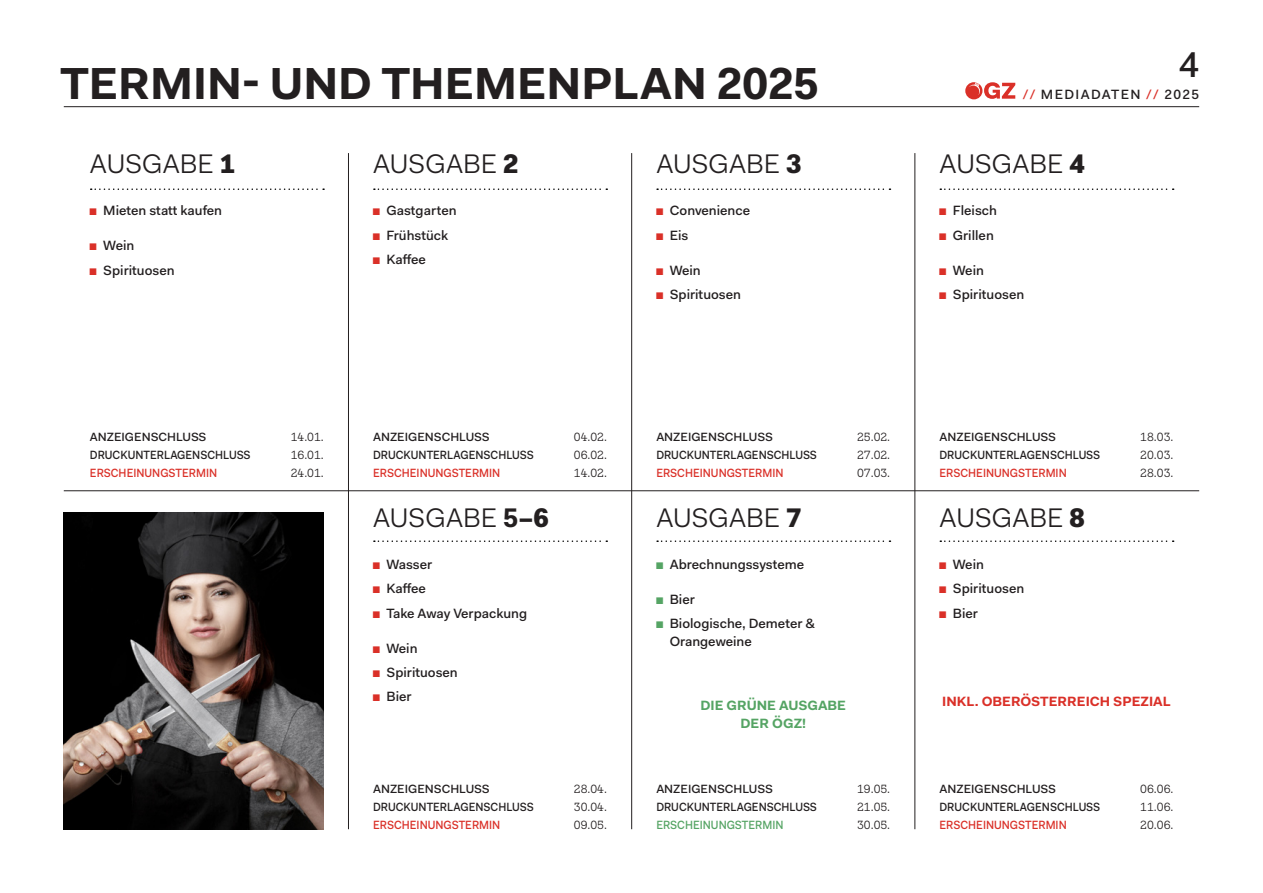
<style>
.page{position:relative;width:1263px;height:893px;background:#fff}
.page>*{position:absolute;margin:0;border:0;box-sizing:border-box;transform-origin:0 0}
._05_Kopfzeile{font:700 45px "Fakt Pro";color:#231f20}
.t1{font:500 36px "Fakt Pro";color:#231f20}
._03_TT_klein{font:27px "Fakt Pro Blond";letter-spacing:-.005em;color:#231f20}
._03_TT_klein-2{font:500 13.5px/18px "Fakt Pro";color:#231f20}
._03_TT_klein-3{font:700 13.5px "Fakt Pro";color:#da3028}
._03_TT_klein-4{font:700 13.5px/18px "Fakt Pro";color:#55a464;text-align:center}
._03_TT_klein-5{font:500 13.5px "Fakt Pro";letter-spacing:.1em;color:#231f20}
._03_TT_klein-6{font:500 12px "Fakt Pro";color:#231f20;scale:.9 1}
._03_TT_klein-7{font:12px "Fakt Slab Pro Blond";color:#231f20}
._03_TT_klein-8{font:500 12px "Fakt Pro";color:#da3028;scale:.9 1}
._03_TT_klein-9{font:500 12px "Fakt Pro";color:#231f20}
._03_TT_klein-10{font:500 12px "Fakt Pro";color:#55a464;scale:.9 1}
.s1{color:#da3028}
.s2{font-family:"Fakt Pro";font-weight:900}
.s3{font-family:"Fakt Pro";font-weight:700}
.s4{color:#55a464}
</style>
<div class="page">
<hr style="left:64px;top:106px;width:1135px;height:1px;background:#231f20">
<svg style="left:965px;top:82px;width:50px;height:17px"></svg>
<img style="left:64px;top:512px;width:260px;height:317px">
<svg style="left:91px;top:188px;width:233px;height:2px"></svg>
<svg style="left:374px;top:188px;width:233px;height:2px"></svg>
<svg style="left:657px;top:188px;width:233px;height:2px"></svg>
<svg style="left:940px;top:188px;width:234px;height:2px"></svg>
<svg style="left:940px;top:540px;width:234px;height:2px"></svg>
<svg style="left:657px;top:540px;width:233px;height:2px"></svg>
<svg style="left:374px;top:540px;width:233px;height:2px"></svg>
<hr style="left:348px;top:153px;width:1px;height:676px;background:#231f20">
<hr style="left:914px;top:153px;width:1px;height:676px;background:#231f20">
<hr style="left:631px;top:153px;width:1px;height:676px;background:#231f20">
<hr style="left:64px;top:490px;width:1135px;height:1px;background:#231f20">
<p class="_05_Kopfzeile" style="left:60px;top:53px;width:760px">TERMIN- UND THEMENPLAN 2025</p>
<h2 class="t1" style="left:1179px;top:41px;width:22px">4</h2>
<p class="_03_TT_klein-5" style="left:1023px;top:85px;width:178px"><span class="s1">//</span> MEDIADATEN <span class="s1">//</span> 2025</p>
<p class="_03_TT_klein" style="left:90px;top:146px;width:147px">AUSGABE <span class="s2">1</span></p>
<p class="_03_TT_klein" style="left:373px;top:146px;width:147px">AUSGABE <span class="s2">2</span></p>
<p class="_03_TT_klein-2" style="left:90px;top:202px;width:134px"><span class="s1">◼</span> Mieten statt kaufen</p>
<p class="_03_TT_klein-2" style="left:90px;top:237px;width:46px"><span class="s1">◼</span> Wein</p>
<p class="_03_TT_klein-2" style="left:90px;top:261px;width:86px"><span class="s1">◼</span> Spirituosen</p>
<p class="_03_TT_klein-2" style="left:373px;top:202px;width:85px"><span class="s1">◼</span> Gastgarten</p>
<p class="_03_TT_klein-2" style="left:373px;top:226px;width:77px"><span class="s1">◼</span> Frühstück</p>
<p class="_03_TT_klein-2" style="left:373px;top:250px;width:54px"><span class="s1">◼</span> Kaffee</p>
<p class="_03_TT_klein" style="left:656px;top:146px;width:147px">AUSGABE <span class="s2">3</span></p>
<p class="_03_TT_klein" style="left:939px;top:146px;width:147px">AUSGABE <span class="s2">4</span></p>
<p class="_03_TT_klein-2" style="left:656px;top:202px;width:95px"><span class="s1">◼</span> Convenience</p>
<p class="_03_TT_klein-2" style="left:656px;top:226px;width:34px"><span class="s1">◼</span> Eis</p>
<p class="_03_TT_klein-2" style="left:656px;top:261px;width:46px"><span class="s1">◼</span> Wein</p>
<p class="_03_TT_klein-2" style="left:656px;top:285px;width:86px"><span class="s1">◼</span> Spirituosen</p>
<p class="_03_TT_klein-2" style="left:939px;top:202px;width:59px"><span class="s1">◼</span> Fleisch</p>
<p class="_03_TT_klein-2" style="left:939px;top:226px;width:56px"><span class="s1">◼</span> Grillen</p>
<p class="_03_TT_klein-2" style="left:939px;top:261px;width:46px"><span class="s1">◼</span> Wein</p>
<p class="_03_TT_klein-2" style="left:939px;top:285px;width:86px"><span class="s1">◼</span> Spirituosen</p>
<p class="_03_TT_klein-9" style="left:90px;top:429px;width:118px">ANZEIGENSCHLUSS</p>
<p class="_03_TT_klein-7" style="left:291px;top:429px;width:35px">14.01.</p>
<p class="_03_TT_klein-6" style="left:90px;top:447px;width:180px">DRUCKUNTERLAGENSCHLUSS</p>
<p class="_03_TT_klein-7" style="left:291px;top:447px;width:35px">16.01.</p>
<p class="_03_TT_klein-8" style="left:90px;top:465px;width:143px">ERSCHEINUNGSTERMIN</p>
<p class="_03_TT_klein-7" style="left:291px;top:465px;width:35px">24.01.</p>
<p class="_03_TT_klein-9" style="left:373px;top:429px;width:118px">ANZEIGENSCHLUSS</p>
<p class="_03_TT_klein-7" style="left:574px;top:429px;width:35px">04.02.</p>
<p class="_03_TT_klein-6" style="left:373px;top:447px;width:180px">DRUCKUNTERLAGENSCHLUSS</p>
<p class="_03_TT_klein-7" style="left:574px;top:447px;width:35px">06.02.</p>
<p class="_03_TT_klein-8" style="left:373px;top:465px;width:143px">ERSCHEINUNGSTERMIN</p>
<p class="_03_TT_klein-7" style="left:574px;top:465px;width:35px">14.02.</p>
<p class="_03_TT_klein" style="left:373px;top:499px;width:177px">AUSGABE <span class="s3">5–</span><span class="s2">6</span></p>
<p class="_03_TT_klein-2" style="left:373px;top:555px;width:60px"><span class="s1">◼</span> Wasser</p>
<p class="_03_TT_klein-2" style="left:373px;top:579px;width:54px"><span class="s1">◼</span> Kaffee</p>
<p class="_03_TT_klein-2" style="left:373px;top:604px;width:155px"><span class="s1">◼</span> Take Away Verpackung</p>
<p class="_03_TT_klein-2" style="left:373px;top:639px;width:46px"><span class="s1">◼</span> Wein</p>
<p class="_03_TT_klein-2" style="left:373px;top:663px;width:86px"><span class="s1">◼</span> Spirituosen</p>
<p class="_03_TT_klein-2" style="left:373px;top:688px;width:40px"><span class="s1">◼</span> Bier</p>
<p class="_03_TT_klein-9" style="left:373px;top:781px;width:118px">ANZEIGENSCHLUSS</p>
<p class="_03_TT_klein-7" style="left:574px;top:781px;width:35px">28.04.</p>
<p class="_03_TT_klein-6" style="left:373px;top:799px;width:180px">DRUCKUNTERLAGENSCHLUSS</p>
<p class="_03_TT_klein-7" style="left:574px;top:799px;width:35px">30.04.</p>
<p class="_03_TT_klein-8" style="left:373px;top:817px;width:143px">ERSCHEINUNGSTERMIN</p>
<p class="_03_TT_klein-7" style="left:574px;top:817px;width:35px">09.05.</p>
<p class="_03_TT_klein-9" style="left:656px;top:429px;width:118px">ANZEIGENSCHLUSS</p>
<p class="_03_TT_klein-7" style="left:857px;top:429px;width:35px">25.02.</p>
<p class="_03_TT_klein-6" style="left:656px;top:447px;width:180px">DRUCKUNTERLAGENSCHLUSS</p>
<p class="_03_TT_klein-7" style="left:857px;top:447px;width:35px">27.02.</p>
<p class="_03_TT_klein-8" style="left:656px;top:465px;width:143px">ERSCHEINUNGSTERMIN</p>
<p class="_03_TT_klein-7" style="left:857px;top:465px;width:35px">07.03.</p>
<p class="_03_TT_klein-9" style="left:939px;top:429px;width:118px">ANZEIGENSCHLUSS</p>
<p class="_03_TT_klein-7" style="left:1140px;top:429px;width:35px">18.03.</p>
<p class="_03_TT_klein-6" style="left:939px;top:447px;width:180px">DRUCKUNTERLAGENSCHLUSS</p>
<p class="_03_TT_klein-7" style="left:1140px;top:447px;width:35px">20.03.</p>
<p class="_03_TT_klein-8" style="left:939px;top:465px;width:143px">ERSCHEINUNGSTERMIN</p>
<p class="_03_TT_klein-7" style="left:1140px;top:465px;width:35px">28.03.</p>
<p class="_03_TT_klein" style="left:656px;top:499px;width:147px">AUSGABE <span class="s2">7</span></p>
<p class="_03_TT_klein" style="left:939px;top:499px;width:147px">AUSGABE <span class="s2">8</span></p>
<p class="_03_TT_klein-2" style="left:656px;top:555px;width:149px"><span class="s4">◼</span> Abrechnungssysteme</p>
<p class="_03_TT_klein-2" style="left:656px;top:590px;width:40px"><span class="s4">◼</span> Bier</p>
<p class="_03_TT_klein-2" style="left:670px;top:614px;width:147px;text-indent:-13px"><span class="s4">◼</span> Biologische, Demeter &amp;<br>Orangeweine</p>
<p class="_03_TT_klein-2" style="left:939px;top:555px;width:46px"><span class="s1">◼</span> Wein</p>
<p class="_03_TT_klein-2" style="left:939px;top:579px;width:86px"><span class="s1">◼</span> Spirituosen</p>
<p class="_03_TT_klein-2" style="left:939px;top:604px;width:40px"><span class="s1">◼</span> Bier</p>
<p class="_03_TT_klein-4" style="left:700px;top:696px;width:147px">DIE GRÜNE AUSGABE<br>DER ÖGZ!</p>
<p class="_03_TT_klein-3" style="left:942px;top:692px;width:230px">INKL. OBERÖSTERREICH SPEZIAL</p>
<p class="_03_TT_klein-9" style="left:656px;top:781px;width:118px">ANZEIGENSCHLUSS</p>
<p class="_03_TT_klein-7" style="left:857px;top:781px;width:35px">19.05.</p>
<p class="_03_TT_klein-6" style="left:656px;top:799px;width:180px">DRUCKUNTERLAGENSCHLUSS</p>
<p class="_03_TT_klein-7" style="left:857px;top:799px;width:35px">21.05.</p>
<p class="_03_TT_klein-10" style="left:656px;top:817px;width:143px">ERSCHEINUNGSTERMIN</p>
<p class="_03_TT_klein-7" style="left:857px;top:817px;width:35px">30.05.</p>
<p class="_03_TT_klein-9" style="left:939px;top:781px;width:118px">ANZEIGENSCHLUSS</p>
<p class="_03_TT_klein-7" style="left:1140px;top:781px;width:35px">06.06.</p>
<p class="_03_TT_klein-6" style="left:939px;top:799px;width:180px">DRUCKUNTERLAGENSCHLUSS</p>
<p class="_03_TT_klein-7" style="left:1140px;top:799px;width:35px">11.06.</p>
<p class="_03_TT_klein-8" style="left:939px;top:817px;width:143px">ERSCHEINUNGSTERMIN</p>
<p class="_03_TT_klein-7" style="left:1140px;top:817px;width:35px">20.06.</p>
</div>
